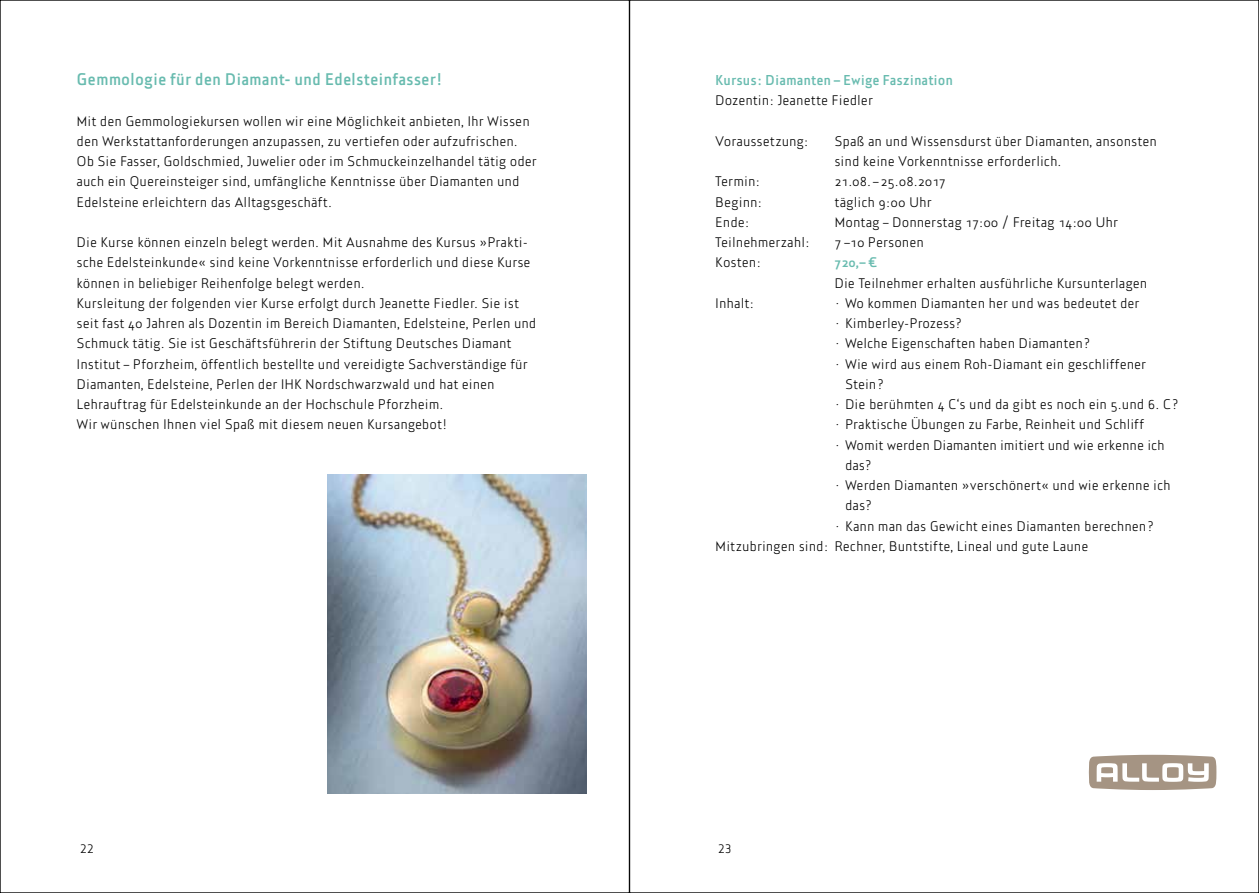
<style>
.page{position:relative;width:1259px;height:893px;background:#fff}
.page>*{position:absolute;margin:0;border:0;box-sizing:border-box;transform-origin:0 0}
.t1{font:700 17.7px "Casa Pro";color:#68bbaf}
.t2{font:700 15px "Casa Pro";color:#68bbaf}
.t3{font:300 14.55px/20.2px "Casa Pro";color:#000}
.t4{font:700 14.55px "Casa Pro";color:#68bbaf}
.t5{font:300 13.05px "Casa Pro";color:#000}
</style>
<div class="page">
<img style="left:327px;top:475px;width:260px;height:319px">
<svg style="left:1089px;top:755px;width:127px;height:35px"></svg>
<p class="t1" style="left:77px;top:69px;width:368px">Gemmologie für den Diamant- und Edelsteinfasser!</p>
<p class="t3" style="left:77px;top:111px;width:462px">Mit den Gemmologiekursen wollen wir eine Möglichkeit anbieten, Ihr Wissen den Werkstattanforderungen anzupassen, zu vertiefen oder aufzufrischen.<br>Ob Sie Fasser, Goldschmied, Juwelier oder im Schmuckeinzelhandel tätig oder auch ein Quereinsteiger sind, umfängliche Kenntnisse über Diamanten und Edelsteine erleichtern das Alltagsgeschäft.</p>
<p class="t3" style="left:77px;top:232px;width:461px">Die Kurse können einzeln belegt werden. Mit Ausnahme des Kursus »Prakti&shy;sche Edelsteinkunde« sind keine Vorkenntnisse erforderlich und diese Kurse können in beliebiger Reihenfolge belegt werden.<br>Kursleitung der folgenden vier Kurse erfolgt durch Jeanette Fiedler. Sie ist seit fast 40 Jahren als Dozentin im Bereich Diamanten, Edelsteine, Perlen und Schmuck tätig. Sie ist Geschäftsführerin der Stiftung Deutsches Diamant Institut – Pforzheim, öffentlich bestellte und vereidigte Sachverständige für Diamanten, Edelsteine, Perlen der IHK Nordschwarzwald und hat einen Lehrauftrag für Edelsteinkunde an der Hochschule Pforzheim.<br>Wir wünschen Ihnen viel Spaß mit diesem neuen Kursangebot!</p>
<p class="t2" style="left:715px;top:71px;width:239px">Kursus: Diamanten – Ewige Faszination</p>
<p class="t3" style="left:715px;top:90px;width:159px">Dozentin: Jeanette Fiedler</p>
<p class="t3" style="left:715px;top:131px;width:95px">Voraussetzung:</p>
<p class="t3" style="left:834px;top:131px;width:324px">Spaß an und Wissensdurst über Diamanten, ansonsten sind keine Vorkenntnisse erforderlich.</p>
<p class="t3" style="left:715px;top:171px;width:46px">Termin:</p>
<p class="t3" style="left:834px;top:171px;width:113px">21.08. – 25.08.2017</p>
<p class="t3" style="left:715px;top:192px;width:48px">Beginn:</p>
<p class="t3" style="left:834px;top:192px;width:99px">täglich 9:00 Uhr</p>
<p class="t3" style="left:715px;top:212px;width:36px">Ende:</p>
<p class="t3" style="left:834px;top:212px;width:285px">Montag – Donnerstag 17:00 / Freitag 14:00 Uhr</p>
<p class="t3" style="left:715px;top:232px;width:96px">Teilnehmerzahl:</p>
<p class="t3" style="left:834px;top:232px;width:91px">7 –10 Personen</p>
<p class="t3" style="left:715px;top:252px;width:47px">Kosten:</p>
<p class="t4" style="left:834px;top:254px;width:45px">720,– €</p>
<p class="t3" style="left:834px;top:273px;width:314px">Die Teilnehmer erhalten ausführliche Kursunterlagen</p>
<p class="t3" style="left:715px;top:293px;width:40px">Inhalt:</p>
<p class="t3" style="left:834px;top:293px;width:306px">· Wo kommen Diamanten her und was bedeutet der</p>
<p class="t3" style="left:834px;top:313px;width:129px">· Kimberley-Prozess?</p>
<p class="t3" style="left:834px;top:333px;width:258px">· Welche Eigenschaften haben Diamanten?</p>
<p class="t3" style="left:834px;top:354px;width:313px">· Wie wird aus einem Roh-Diamant ein geschliffener</p>
<p class="t3" style="left:845px;top:374px;width:41px">Stein?</p>
<p class="t3" style="left:834px;top:394px;width:346px">· Die berühmten 4 C‘s und da gibt es noch ein 5.und 6. C?</p>
<p class="t3" style="left:834px;top:414px;width:311px">· Praktische Übungen zu Farbe, Reinheit und Schliff</p>
<p class="t3" style="left:834px;top:435px;width:332px">· Womit werden Diamanten imitiert und wie erkenne ich</p>
<p class="t3" style="left:845px;top:455px;width:28px">das?</p>
<p class="t3" style="left:834px;top:475px;width:338px">· Werden Diamanten »verschönert« und wie erkenne ich</p>
<p class="t3" style="left:845px;top:495px;width:29px">das?</p>
<p class="t3" style="left:834px;top:516px;width:321px">· Kann man das Gewicht eines Diamanten berechnen?</p>
<p class="t3" style="left:715px;top:536px;width:374px">Mitzubringen sind: Rechner, Buntstifte, Lineal und gute Laune</p>
<p class="t5" style="left:80px;top:841px;width:16px">22</p>
<p class="t5" style="left:718px;top:841px;width:16px">23</p>
</div>
